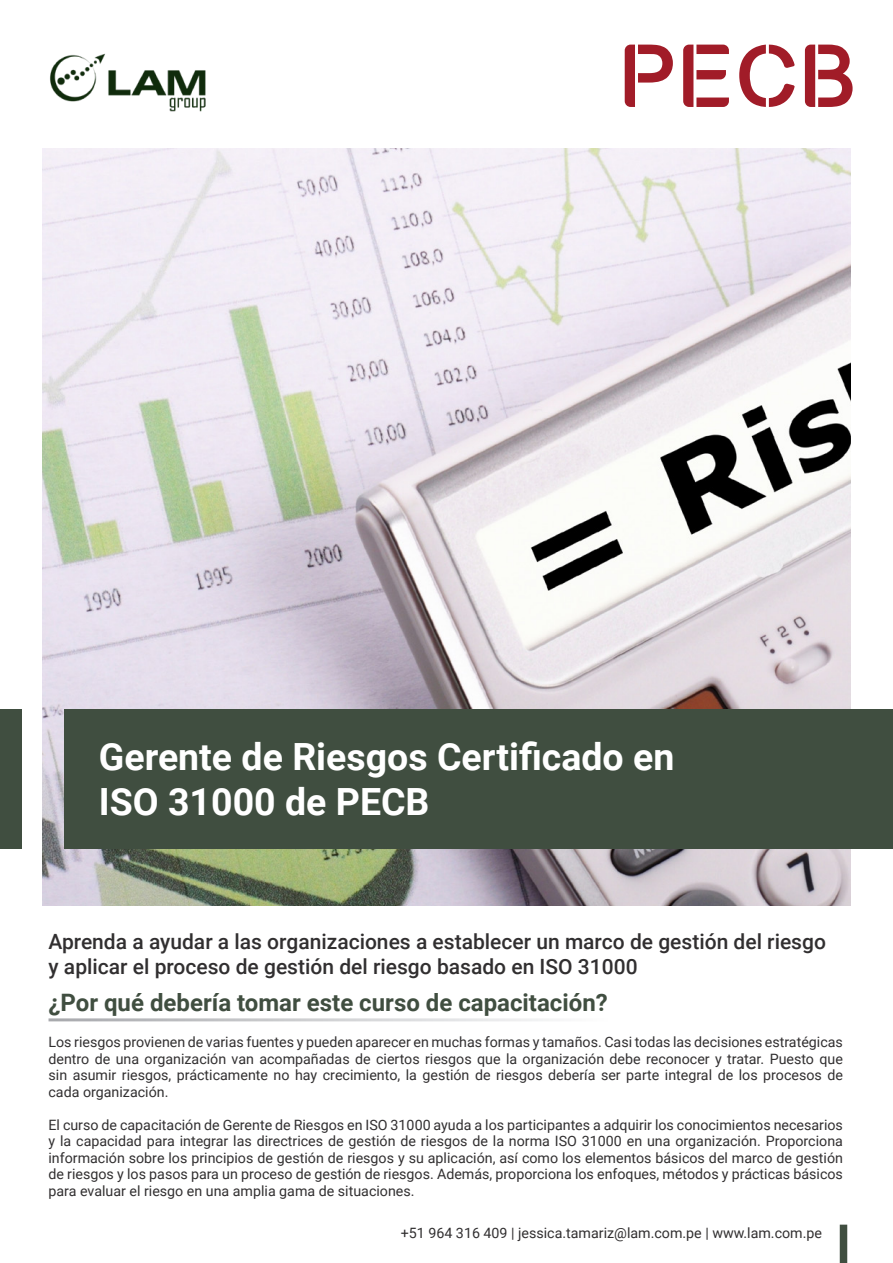
<style>
.page{position:relative;width:893px;height:1263px;background:#fff}
.page>*{position:absolute;margin:0;border:0;box-sizing:border-box;transform-origin:0 0}
.t1{font:700 37.5px "Roboto";color:#fff}
.t2{font:700 24px "Roboto";color:#404e40}
.t3{font:500 21px/25.2px "Roboto";color:#312f30}
.Bullet_Points{font:14.25px/16.5px "Roboto";color:#312f30;text-align:justify}
</style>
<div class="page">
<img style="left:43px;top:149px;width:807px;height:757px">
<div style="left:65px;top:709px;width:828px;height:140px;background:#404e40"></div>
<div style="left:0;top:709px;width:21px;height:140px;background:#404e40"></div>
<svg style="left:625px;top:45px;width:48px;height:62px"></svg>
<svg style="left:683px;top:45px;width:46px;height:62px"></svg>
<svg style="left:739px;top:45px;width:56px;height:62px"></svg>
<svg style="left:805px;top:45px;width:48px;height:62px"></svg>
<div style="left:840px;top:1224px;width:7px;height:39px;background:#404e40"></div>
<img style="left:50px;top:53px;width:156px;height:59px">
<p class="t1" style="left:99px;top:731px;width:577px">Gerente de Riesgos Certificado en</p>
<p class="t1" style="left:99px;top:776px;width:332px">ISO 31000 de PECB</p>
<p class="t3" style="left:49px;top:928px;width:779px">Aprenda a ayudar a las organizaciones a establecer un marco de gestión del riesgo y aplicar el proceso de gestión del riesgo basado en ISO 31000</p>
<p class="t2" style="left:49px;top:985px;width:561px">¿Por qué debería tomar este curso de capacitación?</p>
<p class="Bullet_Points" style="left:49px;top:1033px;width:796px">Los riesgos provienen de varias fuentes y pueden aparecer en muchas formas y tamaños. Casi todas las decisiones estratégicas dentro de una organización van acompañadas de ciertos riesgos que la organización debe reconocer y tratar. Puesto que sin asumir riesgos, prácticamente no hay crecimiento, la gestión de riesgos debería ser parte integral de los procesos de cada organización.</p>
<p class="Bullet_Points" style="left:49px;top:1116px;width:796px">El curso de capacitación de Gerente de Riesgos en ISO 31000 ayuda a los participantes a adquirir los conocimientos necesarios y la capacidad para integrar las directrices de gestión de riesgos de la norma ISO 31000 en una organización. Proporciona información sobre los principios de gestión de riesgos y su aplicación, así como los elementos básicos del marco de gestión de riesgos y los pasos para un proceso de gestión de riesgos. Además, proporciona los enfoques, métodos y prácticas básicos para evaluar el riesgo en una amplia gama de situaciones.</p>
<p class="Bullet_Points" style="left:401px;top:1224px;width:423px">+51 964 316 409 | jessica.tamariz@lam.com.pe | www.lam.com.pe</p>
</div>
